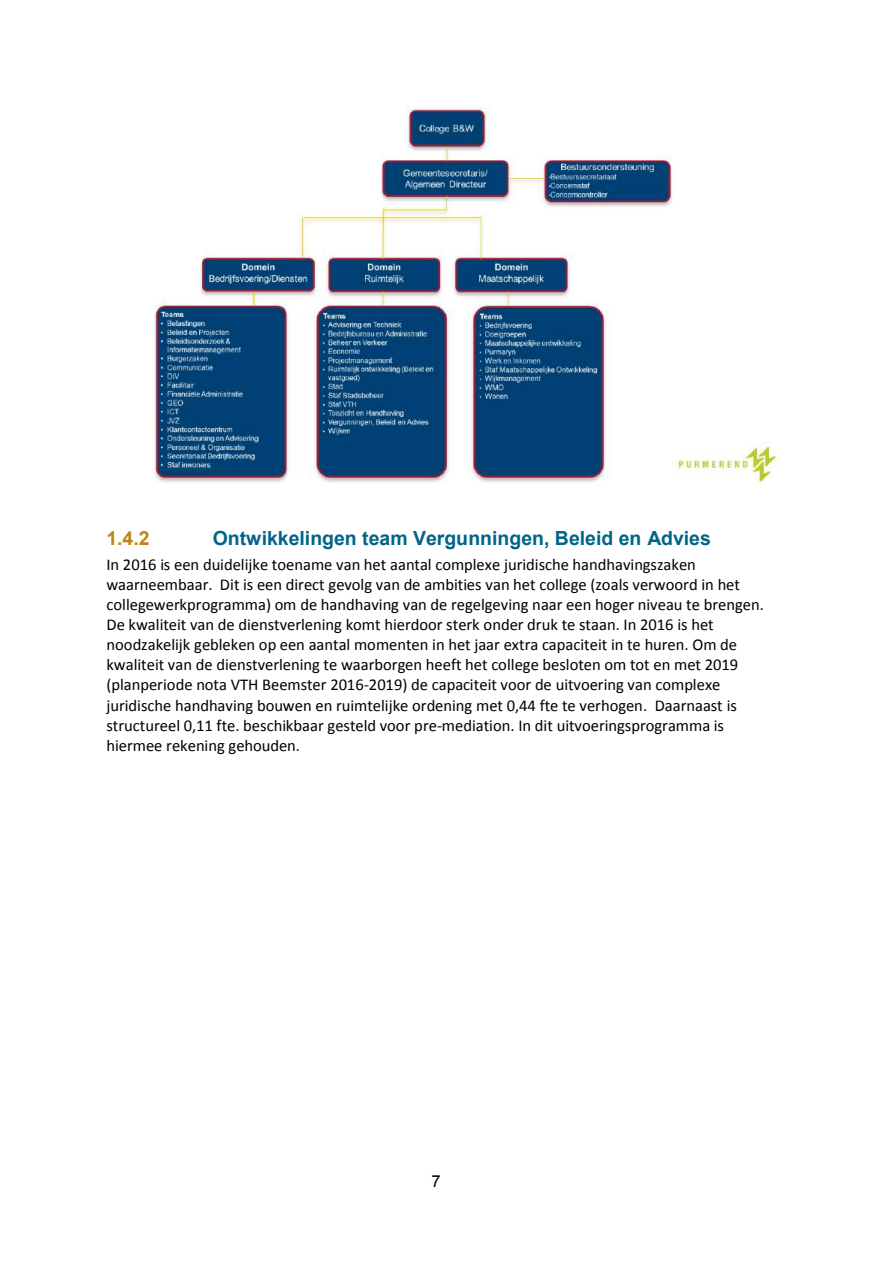
<style>
.page{position:relative;width:893px;height:1263px;background:#fff}
.page>*{position:absolute;margin:0;border:0;box-sizing:border-box;transform-origin:0 0}
.t1{font:700 19.5px "Arial";color:#006488}
.t2{font:700 19.5px "Arial";color:#bf8414}
.t3{font:16.5px/20.1px "Calibri";color:#000}
.t4{font:16.5px "Arial";color:#000}
</style>
<div class="page">
<img style="left:154px;top:106px;width:625px;height:381px">
<p class="t2" style="left:106px;top:527px;width:45px">1.4.2</p>
<p class="t1" style="left:213px;top:527px;width:500px">Ontwikkelingen team Vergunningen, Beleid en Advies</p>
<p class="t3" style="left:106px;top:555px;width:659px">In 2016 is een duidelijke toename van het aantal complexe juridische handhavingszaken waarneembaar. Dit is een direct gevolg van de ambities van het college (zoals verwoord in het collegewerkprogramma) om de handhaving van de regelgeving naar een hoger niveau te brengen.<br>De kwaliteit van de dienstverlening komt hierdoor sterk onder druk te staan. In 2016 is het noodzakelijk gebleken op een aantal momenten in het jaar extra capaciteit in te huren. Om de kwaliteit van de dienstverlening te waarborgen heeft het college besloten om tot en met 2019 (planperiode nota VTH Beemster 2016-2019) de capaciteit voor de uitvoering van complexe juridische handhaving bouwen en ruimtelijke ordening met 0,44 fte te verhogen. Daarnaast is structureel 0,11 fte. beschikbaar gesteld voor pre-mediation. In dit uitvoeringsprogramma is hiermee rekening gehouden.</p>
<p class="t4" style="left:431px;top:1172px;width:11px">7</p>
</div>
